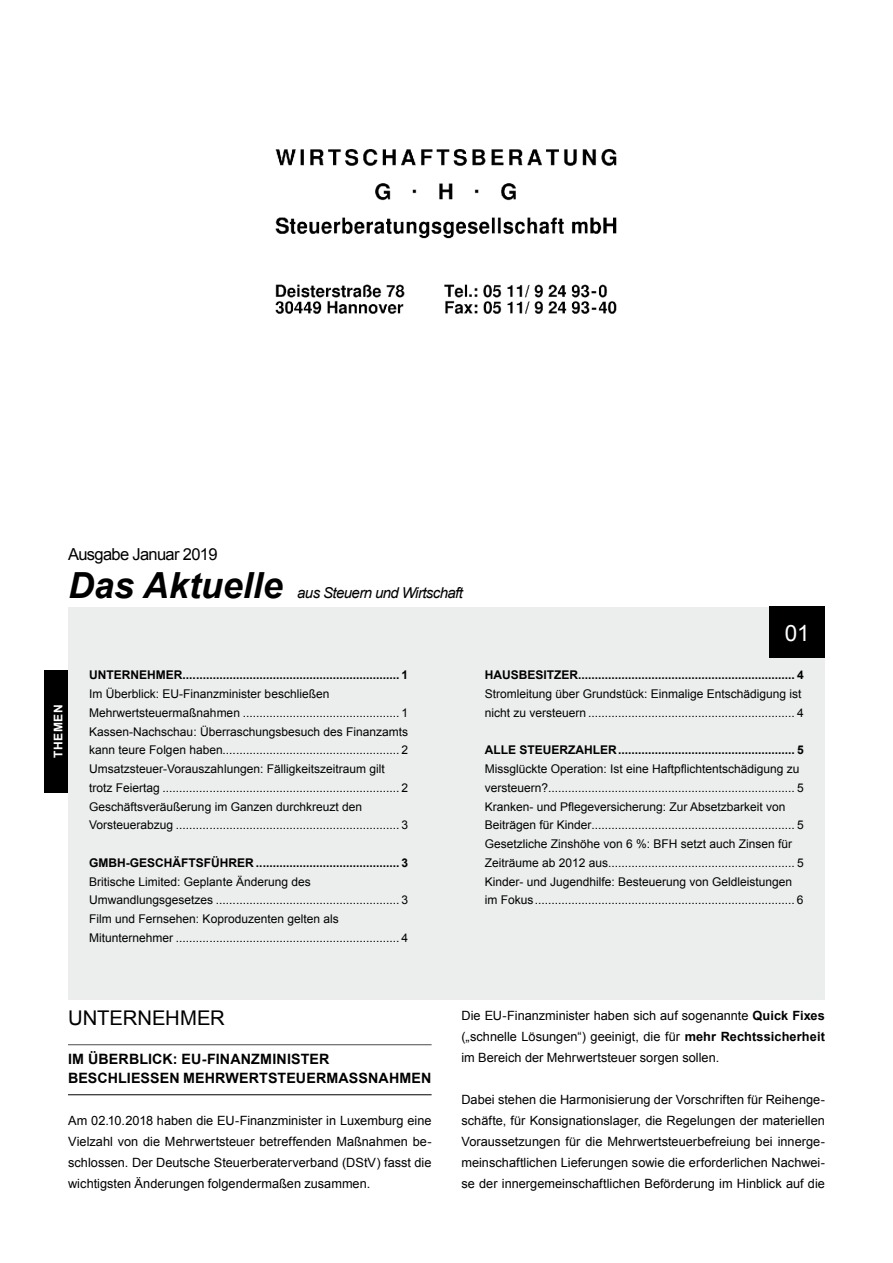
<style>
.page{position:relative;width:893px;height:1263px;background:#fff}
.page>*{position:absolute;margin:0;border:0;box-sizing:border-box;transform-origin:0 0}
.t1{font:italic 700 36px "Arial";color:#000}
.t2{font:22.5px "Arial";color:#fff}
.t3{font:20.25px "Arial";color:#000}
.t4{font:16.5px "Arial";letter-spacing:-.04em;color:#000}
.t5{font:italic 15px "Arial";letter-spacing:-.04em;color:#000}
.t6{font:700 14.25px/19.5px "Arial";letter-spacing:.01em;color:#000}
.t7{font:12.75px/21px "Arial";color:#000;text-align:justify}
.t8{font:12px/18.8px "Arial";color:#000}
.t9{font:700 12px "Arial";color:#000}
.t10{font:700 12px "Arial";letter-spacing:.05em;color:#fff}
.s1{font-weight:700}
</style>
<div class="page">
<img style="left:44px;top:149px;width:781px;height:947px">
<div style="left:68px;top:607px;width:757px;height:392px;background:#eceded"></div>
<hr style="left:68px;top:1044px;width:364px;height:1px;background:#4b4b4d">
<hr style="left:68px;top:1094px;width:364px;height:1px;background:#000">
<div style="left:770px;top:607px;width:55px;height:51px;background:#000"></div>
<div style="left:45px;top:670px;width:23px;height:122px;background:#000"></div>
<h3 class="t4" style="left:68px;top:544px;width:151px">Ausgabe Januar 2019</h3>
<h1 class="t1" style="left:68px;top:561px;width:216px">Das Aktuelle</h1>
<p class="t5" style="left:297px;top:583px;width:167px">aus Steuern und Wirtschaft</p>
<p class="t10" style="left:50px;top:758px;width:55px;rotate:-90deg">THEMEN</p>
<p class="t9" style="left:89px;top:667px;width:320px">UNTERNEHMER................................................................. 1</p>
<p class="t8" style="left:89px;top:685px;width:320px">Im Überblick: EU-Finanzminister beschließen Mehrwertsteuermaßnahmen ............................................... 1<br>Kassen-Nachschau: Überraschungsbesuch des Finanzamts kann teure Folgen haben..................................................... 2<br>Umsatzsteuer-Vorauszahlungen: Fälligkeitszeitraum gilt trotz Feiertag ....................................................................... 2<br>Geschäftsveräußerung im Ganzen durchkreuzt den Vorsteuerabzug ................................................................... 3</p>
<p class="t9" style="left:89px;top:855px;width:320px">GMBH-GESCHÄFTSFÜHRER ........................................... 3</p>
<p class="t8" style="left:89px;top:872px;width:320px">Britische Limited: Geplante Änderung des Umwandlungsgesetzes ....................................................... 3<br>Film und Fernsehen: Koproduzenten gelten als Mitunternehmer ................................................................... 4</p>
<h2 class="t2" style="left:785px;top:618px;width:27px">01</h2>
<p class="t9" style="left:485px;top:667px;width:320px">HAUSBESITZER................................................................. 4</p>
<p class="t8" style="left:485px;top:685px;width:320px">Stromleitung über Grundstück: Einmalige Entschädigung ist nicht zu versteuern .............................................................. 4</p>
<p class="t9" style="left:485px;top:742px;width:320px">ALLE STEUERZAHLER..................................................... 5</p>
<p class="t8" style="left:485px;top:760px;width:320px">Missglückte Operation: Ist eine Haftpflichtentschädigung zu versteuern?.......................................................................... 5<br>Kranken- und Pflegeversicherung: Zur Absetzbarkeit von Beiträgen für Kinder............................................................. 5<br>Gesetzliche Zinshöhe von 6 %: BFH setzt auch Zinsen für Zeiträume ab 2012 aus........................................................ 5<br>Kinder- und Jugendhilfe: Besteuerung von Geldleistungen im Fokus.............................................................................. 6</p>
<h3 class="t3" style="left:68px;top:1005px;width:158px">UNTERNEHMER</h3>
<p class="t6" style="left:68px;top:1049px;width:365px">IM ÜBERBLICK: EU-FINANZMINISTER<br>BESCHLIESSEN MEHRWERTSTEUERMASSNAHMEN</p>
<p class="t7" style="left:68px;top:1110px;width:365px">Am 02.10.2018 haben die EU-Finanzminister in Luxemburg eine Vielzahl von die Mehrwertsteuer betreffenden Maßnahmen be&shy;schlossen. Der Deutsche Steuerberaterverband (DStV) fasst die wichtigsten Änderungen folgendermaßen zusammen.</p>
<p class="t7" style="left:461px;top:1005px;width:365px">Die EU-Finanzminister haben sich auf sogenannte <span class="s1">Quick Fixes </span>(„schnelle Lösungen“) geeinigt, die für <span class="s1">mehr Rechtssicherheit </span>im Bereich der Mehrwertsteuer sorgen sollen.</p>
<p class="t7" style="left:461px;top:1089px;width:365px">Dabei stehen die Harmonisierung der Vorschriften für Reihenge&shy;schäfte, für Konsignationslager, die Regelungen der materiellen Voraussetzungen für die Mehrwertsteuerbefreiung bei innerge&shy;meinschaftlichen Lieferungen sowie die erforderlichen Nachwei&shy;se der innergemeinschaftlichen Beförderung im Hinblick auf die</p>
</div>
